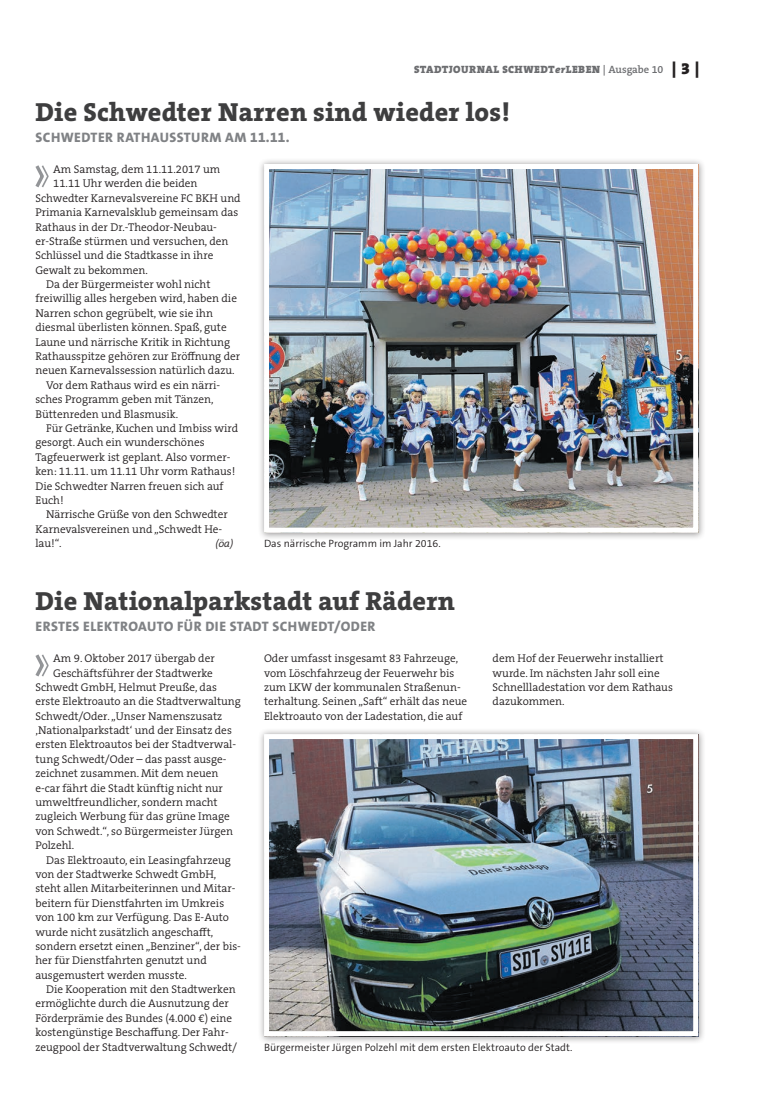
<style>
.page{position:relative;width:762px;height:1117px;background:#fff}
.page>*{position:absolute;margin:0;border:0;box-sizing:border-box;transform-origin:0 0}
.t1{font:800 26.25px "The Serif B W8";letter-spacing:.01em;color:#3e3e3f}
.t2{font:800 13.75px "The Sans B W8";letter-spacing:.035em;color:#808285}
.t3{font:300 11.25px/14.4px "The Serif B W4";color:#231f20}
.t4{font:300 10.62px "The Sans B W4";color:#231f20}
.t5{font:900 10.62px "The Serif B W9";letter-spacing:.045em;color:#6c6d70}
.t6{font:italic 300 10.62px "The Serif B W4";color:#231f20}
.s1{font-style:italic}
.s2{font-family:"The Serif B W6";font-weight:600}
.s3{font-size:16.25px;color:#231f20}
</style>
<div class="page">
<svg style="left:35px;top:165px;width:14px;height:23px"></svg>
<div style="left:258px;top:158px;width:448px;height:382px;background:#231f20;opacity:.45"></div>
<img style="left:270px;top:170px;width:422px;height:356px">
<div style="left:264px;top:164px;width:434px;height:368px;border:5px solid #fff"></div>
<svg style="left:35px;top:654px;width:14px;height:23px"></svg>
<div style="left:258px;top:728px;width:448px;height:315px;background:#231f20;opacity:.45"></div>
<img style="left:270px;top:739px;width:422px;height:290px">
<div style="left:264px;top:733px;width:434px;height:302px;border:5px solid #fff"></div>
<p class="t5" style="left:414px;top:63px;width:287px">STADTJOURNAL SCHWEDT<span class="s1">er</span>LEBEN <span class="s2">| Ausgabe 10</span> <span class="s3">| 3 |</span></p>
<h1 class="t1" style="left:35px;top:94px;width:476px">Die Schwedter Narren sind wieder los!</h1>
<p class="t2" style="left:36px;top:128px;width:255px">SCHWEDTER RATHAUSSTURM AM 11.11.</p>
<p class="t3" style="left:53px;top:162px;width:169px">Am Samstag, dem 11.11.2017 um</p>
<p class="t3" style="left:53px;top:176px;width:146px">11.11 Uhr werden die beiden</p>
<p class="t3" style="left:35px;top:191px;width:207px">Schwedter Karnevalsvereine FC BKH und</p>
<p class="t3" style="left:35px;top:205px;width:204px">Primania Karnevalsklub gemeinsam das</p>
<p class="t3" style="left:35px;top:219px;width:183px">Rathaus in der Dr.-Theodor-Neubau-</p>
<p class="t3" style="left:35px;top:234px;width:194px">er-Straße stürmen und versuchen, den</p>
<p class="t3" style="left:35px;top:248px;width:179px">Schlüssel und die Stadtkasse in ihre</p>
<p class="t3" style="left:35px;top:263px;width:114px">Gewalt zu bekommen.</p>
<p class="t3" style="left:46px;top:277px;width:166px">Da der Bürgermeister wohl nicht</p>
<p class="t3" style="left:35px;top:291px;width:203px">freiwillig alles hergeben wird, haben die</p>
<p class="t3" style="left:35px;top:306px;width:179px">Narren schon gegrübelt, wie sie ihn</p>
<p class="t3" style="left:35px;top:320px;width:193px">diesmal überlisten können. Spaß, gute</p>
<p class="t3" style="left:35px;top:334px;width:196px">Laune und närrische Kritik in Richtung</p>
<p class="t3" style="left:35px;top:349px;width:206px">Rathausspitze gehören zur Eröffnung der</p>
<p class="t3" style="left:35px;top:363px;width:201px">neuen Karnevalssession natürlich dazu.</p>
<p class="t3" style="left:46px;top:378px;width:176px">Vor dem Rathaus wird es ein närri-</p>
<p class="t3" style="left:35px;top:392px;width:180px">sches Programm geben mit Tänzen,</p>
<p class="t3" style="left:35px;top:406px;width:144px">Büttenreden und Blasmusik.</p>
<p class="t3" style="left:46px;top:421px;width:194px">Für Getränke, Kuchen und Imbiss wird</p>
<p class="t3" style="left:35px;top:435px;width:171px">gesorgt. Auch ein wunderschönes</p>
<p class="t3" style="left:35px;top:449px;width:196px">Tagfeuerwerk ist geplant. Also vormer-</p>
<p class="t3" style="left:35px;top:464px;width:201px">ken: 11.11. um 11.11 Uhr vorm Rathaus!</p>
<p class="t3" style="left:35px;top:478px;width:190px">Die Schwedter Narren freuen sich auf</p>
<p class="t3" style="left:35px;top:493px;width:30px">Euch!</p>
<p class="t3" style="left:46px;top:507px;width:183px">Närrische Grüße von den Schwedter</p>
<p class="t3" style="left:35px;top:521px;width:188px">Karnevalsvereinen und „Schwedt He-</p>
<p class="t3" style="left:35px;top:536px;width:28px">lau!“.</p>
<p class="t6" style="left:215px;top:536px;width:19px">(öa)</p>
<p class="t4" style="left:264px;top:536px;width:178px">Das närrische Programm im Jahr 2016.</p>
<h1 class="t1" style="left:35px;top:583px;width:421px">Die Nationalparkstadt auf Rädern</h1>
<p class="t2" style="left:36px;top:617px;width:341px">ERSTES ELEKTROAUTO FÜR DIE STADT SCHWEDT/ODER</p>
<p class="t3" style="left:53px;top:651px;width:163px">Am 9. Oktober 2017 übergab der</p>
<p class="t3" style="left:53px;top:665px;width:161px">Geschäftsführer der Stadtwerke</p>
<p class="t3" style="left:35px;top:679px;width:183px">Schwedt GmbH, Helmut Preuße, das</p>
<p class="t3" style="left:35px;top:694px;width:207px">erste Elektroauto an die Stadtverwaltung</p>
<p class="t3" style="left:35px;top:708px;width:188px">Schwedt/Oder. „Unser Namenszusatz</p>
<p class="t3" style="left:35px;top:723px;width:198px">‚Nationalparkstadt‘ und der Einsatz des</p>
<p class="t3" style="left:35px;top:737px;width:202px">ersten Elektroautos bei der Stadtverwal-</p>
<p class="t3" style="left:35px;top:751px;width:193px">tung Schwedt/Oder – das passt ausge-</p>
<p class="t3" style="left:35px;top:766px;width:185px">zeichnet zusammen. Mit dem neuen</p>
<p class="t3" style="left:35px;top:780px;width:189px">e-car fährt die Stadt künftig nicht nur</p>
<p class="t3" style="left:35px;top:794px;width:184px">umweltfreundlicher, sondern macht</p>
<p class="t3" style="left:35px;top:809px;width:196px">zugleich Werbung für das grüne Image</p>
<p class="t3" style="left:35px;top:823px;width:199px">von Schwedt.“, so Bürgermeister Jürgen</p>
<p class="t3" style="left:35px;top:838px;width:40px">Polzehl.</p>
<p class="t3" style="left:46px;top:852px;width:186px">Das Elektroauto, ein Leasingfahrzeug</p>
<p class="t3" style="left:35px;top:866px;width:182px">von der Stadtwerke Schwedt GmbH,</p>
<p class="t3" style="left:35px;top:881px;width:202px">steht allen Mitarbeiterinnen und Mitar-</p>
<p class="t3" style="left:35px;top:895px;width:190px">beitern für Dienstfahrten im Umkreis</p>
<p class="t3" style="left:35px;top:909px;width:195px">von 100 km zur Verfügung. Das E-Auto</p>
<p class="t3" style="left:35px;top:924px;width:179px">wurde nicht zusätzlich angeschafft,</p>
<p class="t3" style="left:35px;top:938px;width:207px">sondern ersetzt einen „Benziner“, der bis-</p>
<p class="t3" style="left:35px;top:953px;width:173px">her für Dienstfahrten genutzt und</p>
<p class="t3" style="left:35px;top:967px;width:153px">ausgemustert werden musste.</p>
<p class="t3" style="left:46px;top:981px;width:191px">Die Kooperation mit den Stadtwerken</p>
<p class="t3" style="left:35px;top:996px;width:195px">ermöglichte durch die Ausnutzung der</p>
<p class="t3" style="left:35px;top:1010px;width:198px">Förderprämie des Bundes (4.000 €) eine</p>
<p class="t3" style="left:35px;top:1024px;width:195px">kostengünstige Beschaffung. Der Fahr-</p>
<p class="t3" style="left:35px;top:1039px;width:203px">zeugpool der Stadtverwaltung Schwedt/</p>
<p class="t3" style="left:264px;top:651px;width:205px">Oder umfasst insgesamt 83 Fahrzeuge, vom Löschfahrzeug der Feuerwehr bis zum LKW der kommunalen Straßenun&shy;terhaltung. Seinen „Saft“ erhält das neue Elektroauto von der Ladestation, die auf</p>
<p class="t3" style="left:493px;top:651px;width:182px">dem Hof der Feuerwehr installiert wurde. Im nächsten Jahr soll eine<br>Schnellladestation vor dem Rathaus dazukommen.</p>
<p class="t4" style="left:264px;top:1039px;width:310px">Bürgermeister Jürgen Polzehl mit dem ersten Elektroauto der Stadt.</p>
</div>
